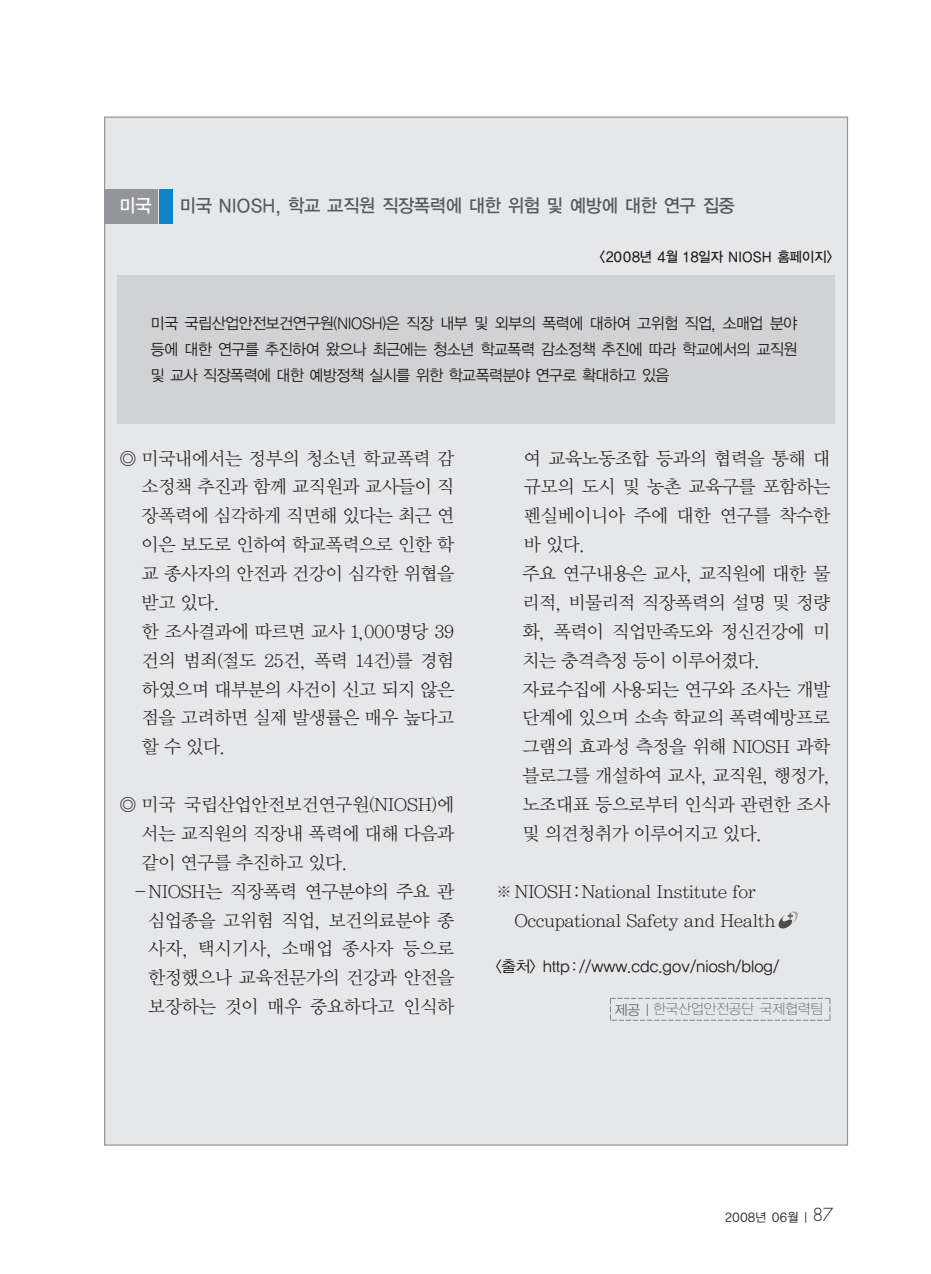
<style>
.page{position:relative;width:931px;height:1274px;background:#fff}
.page>*{position:absolute;margin:0;border:0;box-sizing:border-box;transform-origin:0 0}
.t1{font:18.38px/28.9px "Y Mj O12";letter-spacing:-.09em;color:#231f20}
.t2{font:18.38px "YGO13";letter-spacing:-.095em;color:#57585a;scale:.96 1}
.t3{font:18.38px "Y Mj O12";letter-spacing:-.065em;color:#231f20}
.t4{font:18.38px "YGO13";color:#fff;scale:.96 1}
.t5{font:15.75px/26.2px "YGO12";letter-spacing:-.11em;color:#231f20;text-align:justify;scale:.96 1}
.t6{font:15.75px "YGO12";letter-spacing:-.08em;color:#231f20}
.t7{font:14px "YGO13";letter-spacing:-.045em;color:#231f20;scale:.96 1}
.t8{font:14px "YGO11";letter-spacing:-.095em;color:#6c6d70}
.t9{font:12.25px "YGO12";letter-spacing:-.05em;color:#231f20}
.s1{font-family:"YGO12"}
.s2{font-family:"Futura";font-weight:300;font-size:17.5px}
</style>
<div class="page">
<div style="left:105px;top:117px;width:743px;height:1028px;background:#e6e7e9"></div>
<svg style="left:778px;top:911px;width:20px;height:18px"></svg>
<div style="left:117px;top:275px;width:718px;height:149px;background:#d1d2d4"></div>
<div style="left:104px;top:189px;width:54px;height:35px;background:#939598"></div>
<div style="left:160px;top:189px;width:13px;height:35px;background:#0c84c7"></div>
<svg style="left:610px;top:998px;width:221px;height:23px"></svg>
<p class="t4" style="left:119px;top:197px;width:36px">미국</p>
<p class="t2" style="left:179px;top:197px;width:581px">미국 NIOSH, 학교 교직원 직장폭력에 대한 위험 및 예방에 대한 연구 집중</p>
<p class="t7" style="left:599px;top:250px;width:245px">&lt;2008년 4월 18일자 NIOSH 홈페이지&gt;</p>
<p class="t5" style="left:150px;top:311px;width:676px">미국 국립산업안전보건연구원(NIOSH)은 직장 내부 및 외부의 폭력에 대하여 고위험 직업, 소매업 분야 등에 대한 연구를 추진하여 왔으나 최근에는 청소년 학교폭력 감소정책 추진에 따라 학교에서의 교직원 및 교사 직장폭력에 대한 예방정책 실시를 위한 학교폭력분야 연구로 확대하고 있음</p>
<p class="t1" style="left:141px;top:445px;width:315px;text-indent:-22px">◎ 미국내에서는 정부의 청소년 학교폭력 감 소정책 추진과 함께 교직원과 교사들이 직 장폭력에 심각하게 직면해 있다는 최근 연 이은 보도로 인하여 학교폭력으로 인한 학 교 종사자의 안전과 건강이 심각한 위협을 받고 있다.<br>한 조사결과에 따르면 교사 1,000명당 39 건의 범죄(절도 25건, 폭력 14건)를 경험 하였으며 대부분의 사건이 신고 되지 않은 점을 고려하면 실제 발생률은 매우 높다고 할수 있다.</p>
<p class="t1" style="left:119px;top:791px;width:338px">◎ 미국 국립산업안전보건연구원(NIOSH)에</p>
<p class="t1" style="left:141px;top:820px;width:315px">서는 교직원의 직장내 폭력에 대해 다음과</p>
<p class="t1" style="left:141px;top:849px;width:209px">같이 연구를 추진하고 있다.</p>
<p class="t1" style="left:134px;top:878px;width:323px">-NIOSH는 직장폭력 연구분야의 주요 관</p>
<p class="t1" style="left:148px;top:907px;width:309px">심업종을 고위험 직업, 보건의료분야 종</p>
<p class="t3" style="left:148px;top:941px;width:309px">사자, 택시기사, 소매업 종사자 등으로</p>
<p class="t1" style="left:148px;top:964px;width:309px">한정했으나 교육전문가의 건강과 안전을</p>
<p class="t1" style="left:148px;top:993px;width:309px">보장하는 것이 매우 중요하다고 인식하</p>
<p class="t1" style="left:522px;top:445px;width:310px">여 교육노동조합 등과의 협력을 통해 대 규모의 도시 및 농촌 교육구를 포함하는 펜실베이니아 주에 대한 연구를 착수한 바 있다.<br>주요 연구내용은 교사, 교직원에 대한 물 리적, 비물리적 직장폭력의 설명 및 정량 화, 폭력이 직업만족도와 정신건강에 미 치는 충격측정 등이 이루어졌다. 자료수집에 사용되는 연구와 조사는 개발 단계에 있으며 소속 학교의 폭력예방프로 그램의 효과성 측정을 위해 NIOSH 과학 블로그를 개설하여 교사, 교직원, 행정가, 노조대표 등으로부터 인식과 관련한 조사 및 의견청취가 이루어지고 있다.</p>
<p class="t1" style="left:514px;top:878px;width:264px;text-indent:-19px">※NIOSH`:`National Institute for<br>Occupational Safety and Health</p>
<p class="t6" style="left:495px;top:959px;width:287px">&lt;출처&gt; http`:`//www.cdc.gov/niosh/blog/</p>
<p class="t8" style="left:614px;top:1003px;width:211px"><span class="s1">제공 |</span> 한국산업안전공단 국제협력팀</p>
<p class="t9" style="left:725px;top:1211px;width:110px">2008년 06월 | <span class="s2">87</span></p>
</div>
